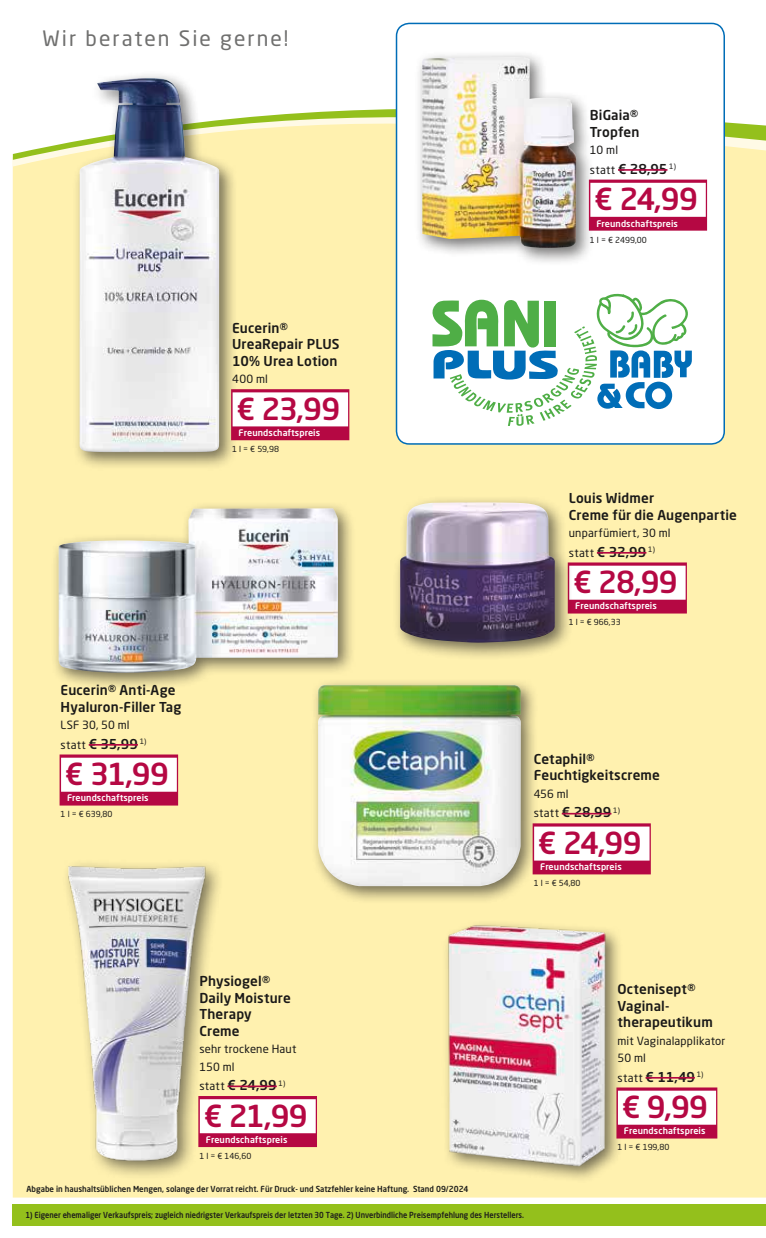
<style>
.page{position:relative;width:766px;height:1238px;background:#fff}
.page>*{position:absolute;margin:0;border:0;box-sizing:border-box;transform-origin:0 0}
._04_Angebotspreis{font:500 30px "Neo Sans Pro";letter-spacing:-.025em;color:#b50843}
.t1{font:21px "Neo Sans Pro";letter-spacing:.095em;color:#6f6f6e}
._01_Artikel{font:500 13.5px/16.5px "Neo Sans Pro";letter-spacing:.01em;color:#1a1918}
._03_statt_Preis{font:500 13.5px "Neo Sans Pro";color:#1a1918}
._02_Text{font:11.25px "Neo Sans Pro";letter-spacing:.015em;color:#1a1918}
._07_T_Wirberaten{font:500 9px "Neo Sans Pro";letter-spacing:.01em;color:#fff}
.t2{font:500 8.25px "Neo Sans Pro";color:#1d1d1b;scale:.9 1}
.t3{font:500 8.25px "Neo Sans Pro";color:#1d1d1b;scale:.95 1}
._05_Grundpreis{font:8.25px "Neo Sans Pro";color:#1a1918}
.s1{font-weight:400;font-size:11.25px}
</style>
<div class="page">
<svg style="left:765px;top:1204px;width:1px;height:21px"></svg>
<div style="left:13px;top:1203px;width:752px;height:22px;background:#94c01c"></div>
<div style="left:13px;top:196px;width:752px;height:1001px;background:#fff1af"></div>
<svg style="left:13px;top:63px;width:752px;height:131px"></svg>
<div style="left:396px;top:23px;width:328px;height:421px;background:#fff;border-radius:13px"></div>
<svg style="left:432px;top:294px;width:259px;height:132px"></svg>
<div style="left:395px;top:23px;width:329px;height:421px;border:2px solid #006db7;border-radius:13px"></div>
<div style="left:51px;top:501px;width:305px;height:190px;background:#1a1918;opacity:.6"></div>
<img style="left:57px;top:508px;width:281px;height:164px">
<div style="left:60px;top:754px;width:118px;height:51px;background:#b50843"></div>
<div style="left:61px;top:757px;width:116px;height:34px;background:#fff"></div>
<hr style="left:89px;top:744px;width:49px;height:1px;background:#b50843">
<div style="left:72px;top:71px;width:165px;height:399px;background:#1a1918;opacity:.6"></div>
<img style="left:80px;top:78px;width:139px;height:374px">
<div style="left:231px;top:389px;width:118px;height:51px;background:#b50843"></div>
<div style="left:232px;top:392px;width:116px;height:34px;background:#fff"></div>
<div style="left:567px;top:562px;width:119px;height:51px;background:#b50843"></div>
<div style="left:569px;top:565px;width:116px;height:34px;background:#fff"></div>
<hr style="left:596px;top:552px;width:50px;height:1px;background:#b50843">
<div style="left:392px;top:495px;width:181px;height:165px;background:#1a1918;opacity:.6"></div>
<img style="left:400px;top:502px;width:154px;height:140px">
<div style="left:61px;top:858px;width:163px;height:321px;background:#1a1918;opacity:.6"></div>
<img style="left:64px;top:863px;width:147px;height:302px">
<div style="left:198px;top:1095px;width:119px;height:51px;background:#b50843"></div>
<div style="left:200px;top:1099px;width:115px;height:34px;background:#fff"></div>
<hr style="left:227px;top:1085px;width:50px;height:2px;background:#b50843">
<div style="left:310px;top:677px;width:229px;height:227px;background:#1a1918;opacity:.6"></div>
<img style="left:318px;top:685px;width:202px;height:201px">
<div style="left:532px;top:823px;width:118px;height:51px;background:#b50843"></div>
<div style="left:534px;top:826px;width:115px;height:34px;background:#fff"></div>
<hr style="left:561px;top:812px;width:50px;height:2px;background:#b50843">
<div style="left:441px;top:919px;width:181px;height:263px;background:#1a1918;opacity:.6"></div>
<img style="left:443px;top:919px;width:166px;height:249px">
<div style="left:616px;top:1087px;width:101px;height:51px;background:#b50843"></div>
<div style="left:617px;top:1090px;width:98px;height:34px;background:#fff"></div>
<hr style="left:645px;top:1076px;width:49px;height:2px;background:#b50843">
<div style="left:414px;top:50px;width:180px;height:216px;background:#1a1918;opacity:.6"></div>
<img style="left:422px;top:57px;width:154px;height:191px">
<div style="left:588px;top:180px;width:118px;height:51px;background:#b50843"></div>
<div style="left:590px;top:183px;width:115px;height:34px;background:#fff"></div>
<hr style="left:618px;top:169px;width:49px;height:2px;background:#b50843">
<p class="t1" style="left:43px;top:25px;width:247px">Wir beraten Sie gerne!</p>
<p class="_01_Artikel" style="left:232px;top:319px;width:57px">Eucerin®</p>
<p class="_01_Artikel" style="left:232px;top:336px;width:109px">UreaRepair PLUS</p>
<p class="_01_Artikel" style="left:232px;top:352px;width:107px">10% Urea Lotion</p>
<p class="_02_Text" style="left:232px;top:372px;width:37px">400 ml</p>
<p class="_04_Angebotspreis" style="left:236px;top:390px;width:105px">€ 23,99</p>
<p class="_07_T_Wirberaten" style="left:238px;top:427px;width:83px">Freundschaftspreis</p>
<p class="_05_Grundpreis" style="left:232px;top:444px;width:48px">1 l = € 59,98</p>
<p class="_01_Artikel" style="left:61px;top:681px;width:122px">Eucerin® Anti-Age<br>Hyaluron-Filler Tag</p>
<p class="_02_Text" style="left:61px;top:718px;width:71px">LSF 30, 50 ml</p>
<p class="_03_statt_Preis" style="left:61px;top:735px;width:87px"><span class="s1">statt</span> € 35,99 <sup>1)</sup></p>
<p class="_04_Angebotspreis" style="left:65px;top:755px;width:106px">€ 31,99</p>
<p class="_07_T_Wirberaten" style="left:67px;top:792px;width:83px">Freundschaftspreis</p>
<p class="_05_Grundpreis" style="left:61px;top:809px;width:53px">1 l = € 639,80</p>
<p class="_01_Artikel" style="left:589px;top:107px;width:51px">BiGaia®<br>Tropfen</p>
<p class="_02_Text" style="left:589px;top:143px;width:30px">10 ml</p>
<p class="_03_statt_Preis" style="left:589px;top:160px;width:88px"><span class="s1">statt</span> € 28,95 <sup>1)</sup></p>
<p class="_04_Angebotspreis" style="left:594px;top:180px;width:105px">€ 24,99</p>
<p class="_07_T_Wirberaten" style="left:596px;top:217px;width:83px">Freundschaftspreis</p>
<p class="_05_Grundpreis" style="left:589px;top:234px;width:58px">1 l = € 2499,00</p>
<p class="_01_Artikel" style="left:568px;top:489px;width:169px">Louis Widmer<br>Creme für die Augenpartie</p>
<p class="_02_Text" style="left:568px;top:526px;width:103px">unparfümiert, 30 ml</p>
<p class="_03_statt_Preis" style="left:568px;top:543px;width:88px"><span class="s1">statt</span> € 32,99 <sup>1)</sup></p>
<p class="_04_Angebotspreis" style="left:573px;top:563px;width:106px">€ 28,99</p>
<p class="_07_T_Wirberaten" style="left:575px;top:600px;width:83px">Freundschaftspreis</p>
<p class="_05_Grundpreis" style="left:568px;top:617px;width:53px">1 l = € 966,33</p>
<p class="_01_Artikel" style="left:533px;top:750px;width:62px">Cetaphil®</p>
<p class="_01_Artikel" style="left:533px;top:766px;width:128px">Feuchtigkeitscreme</p>
<p class="_02_Text" style="left:533px;top:786px;width:36px">456 ml</p>
<p class="_03_statt_Preis" style="left:533px;top:804px;width:88px"><span class="s1">statt</span> € 28,99 <sup>1)</sup></p>
<p class="_04_Angebotspreis" style="left:538px;top:824px;width:105px">€ 24,99</p>
<p class="_07_T_Wirberaten" style="left:540px;top:861px;width:83px">Freundschaftspreis</p>
<p class="_05_Grundpreis" style="left:533px;top:878px;width:48px">1 l = € 54,80</p>
<p class="_01_Artikel" style="left:199px;top:972px;width:93px">Physiogel®<br>Daily Moisture<br>Therapy</p>
<p class="_01_Artikel" style="left:199px;top:1022px;width:42px">Creme</p>
<p class="_02_Text" style="left:199px;top:1041px;width:98px">sehr trockene Haut</p>
<p class="_02_Text" style="left:199px;top:1059px;width:37px">150 ml</p>
<p class="_03_statt_Preis" style="left:199px;top:1076px;width:87px"><span class="s1">statt</span> € 24,99 <sup>1)</sup></p>
<p class="_04_Angebotspreis" style="left:204px;top:1096px;width:106px">€ 21,99</p>
<p class="_07_T_Wirberaten" style="left:206px;top:1133px;width:83px">Freundschaftspreis</p>
<p class="_05_Grundpreis" style="left:199px;top:1150px;width:53px">1 l = € 146,60</p>
<p class="t3" style="left:27px;top:1183px;width:466px">Abgabe in haushaltsüblichen Mengen, solange der Vorrat reicht. Für Druck- und Satzfehler keine Haftung. Stand 09/2024</p>
<p class="t2" style="left:26px;top:1209px;width:555px">1) Eigener ehemaliger Verkaufspreis; zugleich niedrigster Verkaufspreis der letzten 30 Tage. 2) Unverbindliche Preisempfehlung des Herstellers.</p>
<p class="_01_Artikel" style="left:617px;top:980px;width:97px">Octenisept®<br>Vaginal&shy;therapeutikum</p>
<p class="_02_Text" style="left:617px;top:1033px;width:109px">mit Vaginalapplikator</p>
<p class="_02_Text" style="left:617px;top:1050px;width:30px">50 ml</p>
<p class="_03_statt_Preis" style="left:617px;top:1067px;width:87px"><span class="s1">statt</span> € 11,49 <sup>1)</sup></p>
<p class="_04_Angebotspreis" style="left:621px;top:1088px;width:88px">€ 9,99</p>
<p class="_07_T_Wirberaten" style="left:623px;top:1125px;width:83px">Freundschaftspreis</p>
<p class="_05_Grundpreis" style="left:617px;top:1142px;width:53px">1 l = € 199,80</p>
</div>
